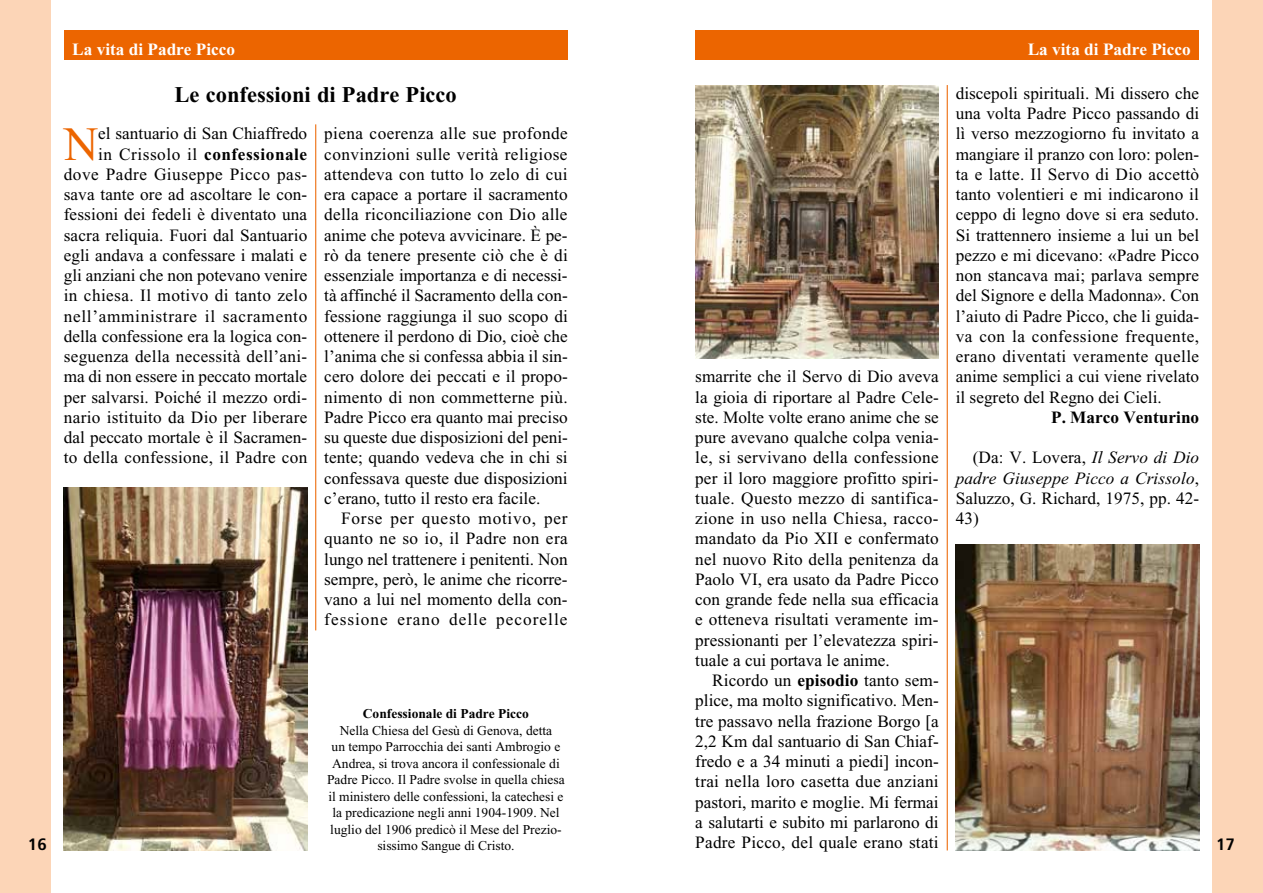
<style>
.page{position:relative;width:1263px;height:893px;background:#fff}
.page>*{position:absolute;margin:0;border:0;box-sizing:border-box;transform-origin:0 0}
.t1{font:47.85px "Times New Roman";color:#ec6500}
.t2{font:700 22.5px "Times New Roman";color:#000}
.t3{font:17.25px/20.2px "Times New Roman";color:#000;text-align:justify}
.t4{font:700 17.25px "Times New Roman";color:#fff}
.t5{font:700 17.25px "Times New Roman";color:#000}
.t6{font:700 condensed 16.5px "Frutiger";color:#000;scale:1.1 1}
.t7{font:13.5px/16.5px "Times New Roman";color:#000;text-align:center}
.t8{font:700 13.5px "Times New Roman";color:#000}
.s1{font-style:italic}
.s2{font-weight:700}
</style>
<div class="page">
<hr style="left:947px;top:85px;width:1px;height:765px;background:#ec6500">
<div style="left:64px;top:30px;width:504px;height:30px;background:#ec6500"></div>
<div style="left:0;top:0;width:51px;height:893px;background:#fcd5b7"></div>
<div style="left:695px;top:30px;width:504px;height:30px;background:#ec6500"></div>
<div style="left:1212px;top:0;width:51px;height:893px;background:#fcd5b7"></div>
<hr style="left:315px;top:124px;width:1px;height:506px;background:#ec6500">
<img style="left:64px;top:488px;width:243px;height:362px">
<img style="left:956px;top:544px;width:243px;height:306px">
<img style="left:695px;top:85px;width:244px;height:273px">
<p class="t4" style="left:72px;top:40px;width:164px">La vita di Padre Picco</p>
<p class="t4" style="left:1028px;top:40px;width:164px">La vita di Padre Picco</p>
<p class="t3" style="left:956px;top:83px;width:245px">discepoli spirituali. Mi dissero che una volta Padre Picco passando di lì verso mezzogiorno fu invitato a mangiare il pranzo con loro: polen&shy;ta e latte. Il Servo di Dio accettò tanto volentieri e mi indicarono il ceppo di legno dove si era seduto.<br>Si trattennero insieme a lui un bel pezzo e mi dicevano: «Padre Picco non stancava mai; parlava sempre del Signore e della Madonna». Con l’aiuto di Padre Picco, che li guida&shy;va con la confessione frequente, erano diventati veramente quelle anime semplici a cui viene rivelato il segreto del Regno dei Cieli.</p>
<p class="t5" style="left:1051px;top:407px;width:150px">P. Marco Venturino</p>
<p class="t3" style="left:956px;top:447px;width:245px;text-indent:17px">(Da: V. Lovera, <span class="s1">Il Servo di Dio padre Giuseppe Picco a Crissolo</span>, Saluzzo, G. Richard, 1975, pp. 42- 43)</p>
<h2 class="t2" style="left:175px;top:82px;width:284px">Le confessioni di Padre Picco</h2>
<p class="t3" style="left:64px;top:123px;width:245px;text-align:right">el santuario di San Chiaffredo<br>in Crissolo il <span class="s2">confessionale </span>dove Padre Giuseppe Picco pas&shy;sava tante ore ad ascoltare le con&shy;fessioni dei fedeli è diventato una sacra reliquia. Fuori dal Santuario egli andava a confessare i malati e gli anziani che non potevano venire in chiesa. Il motivo di tanto zelo nell’amministrare il sacramento della confessione era la logica con&shy;seguenza della necessità dell’ani&shy;ma di non essere in peccato mortale per salvarsi. Poiché il mezzo ordi&shy;nario istituito da Dio per liberare dal peccato mortale è il Sacramen&shy;to della confessione, il Padre con</p>
<p class="t3" style="left:324px;top:123px;width:245px">piena coerenza alle sue profonde convinzioni sulle verità religiose attendeva con tutto lo zelo di cui era capace a portare il sacramento della riconciliazione con Dio alle anime che poteva avvicinare. È pe&shy;rò da tenere presente ciò che è di essenziale importanza e di necessi&shy;tà affinché il Sacramento della con&shy;fessione raggiunga il suo scopo di ottenere il perdono di Dio, cioè che l’anima che si confessa abbia il sin&shy;cero dolore dei peccati e il propo&shy;nimento di non commetterne più.<br>Padre Picco era quanto mai preciso su queste due disposizioni del peni&shy;tente; quando vedeva che in chi si confessava queste due disposizioni c’erano, tutto il resto era facile.</p>
<p class="t3" style="left:324px;top:508px;width:245px;text-indent:17px">Forse per questo motivo, per quanto ne so io, il Padre non era lungo nel trattenere i penitenti. Non sempre, però, le anime che ricorre&shy;vano a lui nel momento della con&shy;fessione erano delle pecorelle</p>
<h1 class="t1" style="left:64px;top:117px;width:36px">N</h1>
<p class="t3" style="left:695px;top:366px;width:245px">smarrite che il Servo di Dio aveva la gioia di riportare al Padre Cele&shy;ste. Molte volte erano anime che se pure avevano qualche colpa venia&shy;le, si servivano della confessione per il loro maggiore profitto spiri&shy;tuale. Questo mezzo di santifica&shy;zione in uso nella Chiesa, racco&shy;mandato da Pio XII e confermato nel nuovo Rito della penitenza da Paolo VI, era usato da Padre Picco con grande fede nella sua efficacia e otteneva risultati veramente im&shy;pressionanti per l’elevatezza spiri&shy;tuale a cui portava le anime.</p>
<p class="t3" style="left:695px;top:670px;width:245px;text-indent:17px">Ricordo un <span class="s2">episodio</span> tanto sem&shy;plice, ma molto significativo. Men&shy;tre passavo nella frazione Borgo [a 2,2 Km dal santuario di San Chiaf&shy;fredo e a 34 minuti a piedi] incon&shy;trai nella loro casetta due anziani pastori, marito e moglie. Mi fermai a salutarti e subito mi parlarono di Padre Picco, del quale erano stati</p>
<p class="t8" style="left:363px;top:706px;width:168px">Confessionale di Padre Picco</p>
<p class="t7" style="left:327px;top:722px;width:239px">Nella Chiesa del Gesù di Genova, detta<br>un tempo Parrocchia dei santi Ambrogio e Andrea, si trova ancora il confessionale di Padre Picco. Il Padre svolse in quella chiesa il ministero delle confessioni, la catechesi e la predicazione negli anni 1904-1909. Nel luglio del 1906 predicò il Mese del Prezio&shy;sissimo Sangue di Cristo.</p>
<p class="t6" style="left:28px;top:835px;width:19px">16</p>
<p class="t6" style="left:1216px;top:835px;width:19px">17</p>
</div>
